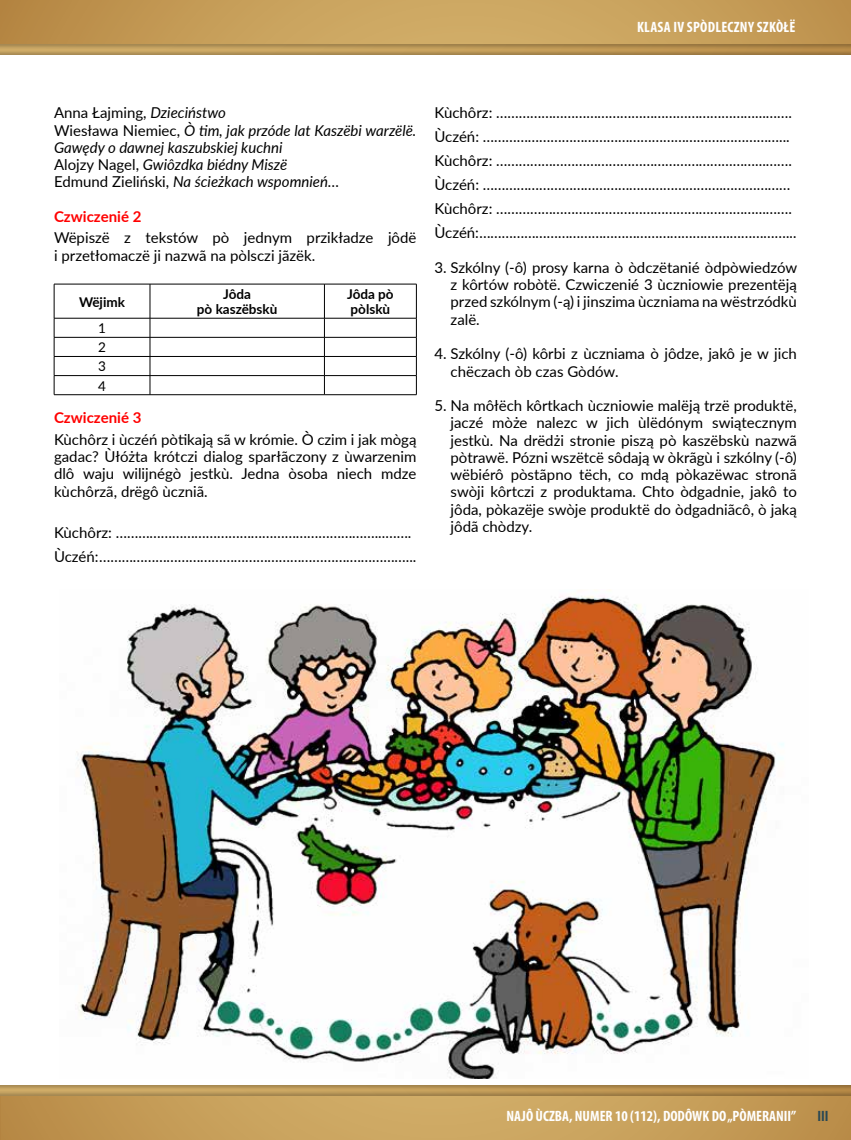
<style>
.page{position:relative;width:851px;height:1140px;background:#fff}
.page>*{position:absolute;margin:0;border:0;box-sizing:border-box;transform-origin:0 0}
.t1{font:15px/17.2px "Lato";color:#000}
.t2{font:italic 15px/17.2px "Lato";color:#000}
.t3{font:700 condensed 15px "Myriad Pro";color:#fff}
.t4{font:700 condensed 15px "Myriad Pro";letter-spacing:.02em;color:#fff}
.t5{font:700 15px "Lato";color:#f00}
.t6{font:700 condensed 15px "Myriad Pro";color:#294854}
.t7{font:700 13.5px/15px "Lato";color:#000;text-align:center}
.t8{font:13.5px/19px "Lato";color:#000;text-align:justify}
.s1{font-style:normal}
.s2{font-style:italic}
</style>
<div class="page">
<hr style="left:0;top:1090px;width:2px;height:50px;background:#b58643">
<svg style="left:2px;top:1096px;width:848px;height:44px;background:#c69f5a"></svg>
<svg style="left:0;top:0;width:850px;height:43px;background:#c69e59"></svg>
<div style="left:0;top:1083px;width:850px;height:13px;background:#000;opacity:.75"></div>
<div style="left:0;top:43px;width:850px;height:14px;background:#000;opacity:.75"></div>
<hr style="left:54px;top:284px;width:96px;height:1px;background:#000">
<hr style="left:150px;top:284px;width:174px;height:1px;background:#000">
<hr style="left:324px;top:284px;width:92px;height:1px;background:#000">
<hr style="left:416px;top:284px;width:1px;height:34px;background:#000">
<hr style="left:54px;top:318px;width:96px;height:1px;background:#000">
<hr style="left:150px;top:318px;width:174px;height:1px;background:#000">
<hr style="left:324px;top:318px;width:92px;height:1px;background:#000">
<hr style="left:54px;top:337px;width:96px;height:1px;background:#000">
<hr style="left:150px;top:337px;width:174px;height:1px;background:#000">
<hr style="left:324px;top:337px;width:92px;height:1px;background:#000">
<hr style="left:54px;top:356px;width:96px;height:1px;background:#000">
<hr style="left:150px;top:356px;width:174px;height:1px;background:#000">
<hr style="left:324px;top:356px;width:92px;height:1px;background:#000">
<hr style="left:54px;top:375px;width:96px;height:1px;background:#000">
<hr style="left:150px;top:375px;width:174px;height:1px;background:#000">
<hr style="left:324px;top:375px;width:92px;height:1px;background:#000">
<hr style="left:54px;top:394px;width:96px;height:1px;background:#000">
<hr style="left:150px;top:394px;width:174px;height:1px;background:#000">
<hr style="left:324px;top:394px;width:92px;height:1px;background:#000">
<hr style="left:54px;top:284px;width:1px;height:34px;background:#000">
<hr style="left:150px;top:284px;width:1px;height:34px;background:#000">
<hr style="left:324px;top:284px;width:1px;height:34px;background:#000">
<svg style="left:54px;top:318px;width:1px;height:76px"></svg>
<svg style="left:150px;top:318px;width:1px;height:76px"></svg>
<svg style="left:324px;top:318px;width:1px;height:76px"></svg>
<svg style="left:416px;top:318px;width:1px;height:76px"></svg>
<img style="left:76px;top:590px;width:708px;height:488px">
<p class="t4" style="left:637px;top:18px;width:160px">KLASA IV SPÒDLECZNY SZKÒŁË</p>
<p class="t2" style="left:54px;top:104px;width:364px"><span class="s1">Anna Łajming,</span> Dzieciństwo<br><span class="s1">Wiesława Niemiec,</span> Ò tim, jak przóde lat Kaszëbi warzëlë.<br>Gawędy o dawnej kaszubskiej kuchni<br><span class="s1">Alojzy Nagel,</span> Gwiôzdka biédny Miszë<br><span class="s1">Edmund Zieliński,</span> Na ścieżkach wspomnień…</p>
<p class="t5" style="left:54px;top:205px;width:89px">Czwiczenié 2</p>
<p class="t1" style="left:54px;top:229px;width:364px">Wëpiszë z tekstów pò jednym przikładze jôdë i przetłomaczë ji nazwã na pòlsczi jãzëk.</p>
<p class="t7" style="left:79px;top:293px;width:47px">Wëjimk</p>
<p class="t7" style="left:197px;top:286px;width:82px">Jôda<br>pò kaszëbskù</p>
<p class="t7" style="left:347px;top:286px;width:48px;text-align:left">Jôda pò pòlskù</p>
<p class="t8" style="left:98px;top:318px;width:9px">1<br>2<br>3<br>4</p>
<p class="t5" style="left:54px;top:407px;width:89px">Czwiczenié 3</p>
<p class="t1" style="left:54px;top:430px;width:364px;text-align:justify">Kùchôrz i ùczéń pòtikają sã w krómie. Ò czim i jak mògą gadac? Ùłóżta krótczi dialog sparłãczony z ùwarzenim dlô waju wilijnégò jestkù. Jedna òsoba niech mdze kùchôrzã, drëgô ùczniã.</p>
<p class="t1" style="left:54px;top:520px;width:364px;line-height:24px">Kùchôrz: ……………………………………………………………...…….<br>Ùczéń: ………………………………………………………….……………...</p>
<p class="t1" style="left:434px;top:100px;width:364px;line-height:24px">Kùchôrz: ……………………………………………………………...…….<br>Ùczéń: ……………………………………………………….……………...<br>Kùchôrz: ……………………………………………………………...…….<br>Ùczéń: ……………………………………………………….……………… Kùchôrz: ……………………………………………………………...…….<br>Ùczéń: <span class="s2">………………………………………………………….……………...</span></p>
<p class="t1" style="left:450px;top:258px;width:348px;text-align:justify;text-indent:-16px">3. Szkólny (-ô) prosy karna ò òdczëtanié òdpòwiedzów z kôrtów robòtë. Czwiczenié 3 ùczniowie prezentëją przed szkólnym (-ą) i jinszima ùczniama na wëstrzódkù zalë.</p>
<p class="t1" style="left:450px;top:344px;width:348px;text-indent:-16px">4. Szkólny (-ô) kôrbi z ùczniama ò jôdze, jakô je w jich chëczach òb czas Gòdów.</p>
<p class="t1" style="left:450px;top:396px;width:348px;text-align:justify;text-indent:-16px">5. Na môłëch kôrtkach ùczniowie malëją trzë produktë, jaczé mòże nalezc w jich ùlëdónym swiątecznym jestkù. Na drëdżi stronie piszą pò kaszëbskù nazwã pòtrawë. Pózni wszëtcë sôdają w òkrãgù i szkólny (-ô) wëbiérô pòstãpno tëch, co mdą pòkazëwac stronã swòji kôrtczi z produktama. Chto òdgadnie, jakô to jôda, pòkazëje swòje produktë do òdgadniãcô, ò jaką jôdã chòdzy.</p>
<p class="t3" style="left:506px;top:1106px;width:291px">NAJÔ ÙCZBA, NUMER 10 (112), DODÔWK DO „PÒMERANII”</p>
<p class="t6" style="left:817px;top:1106px;width:13px">III</p>
</div>
